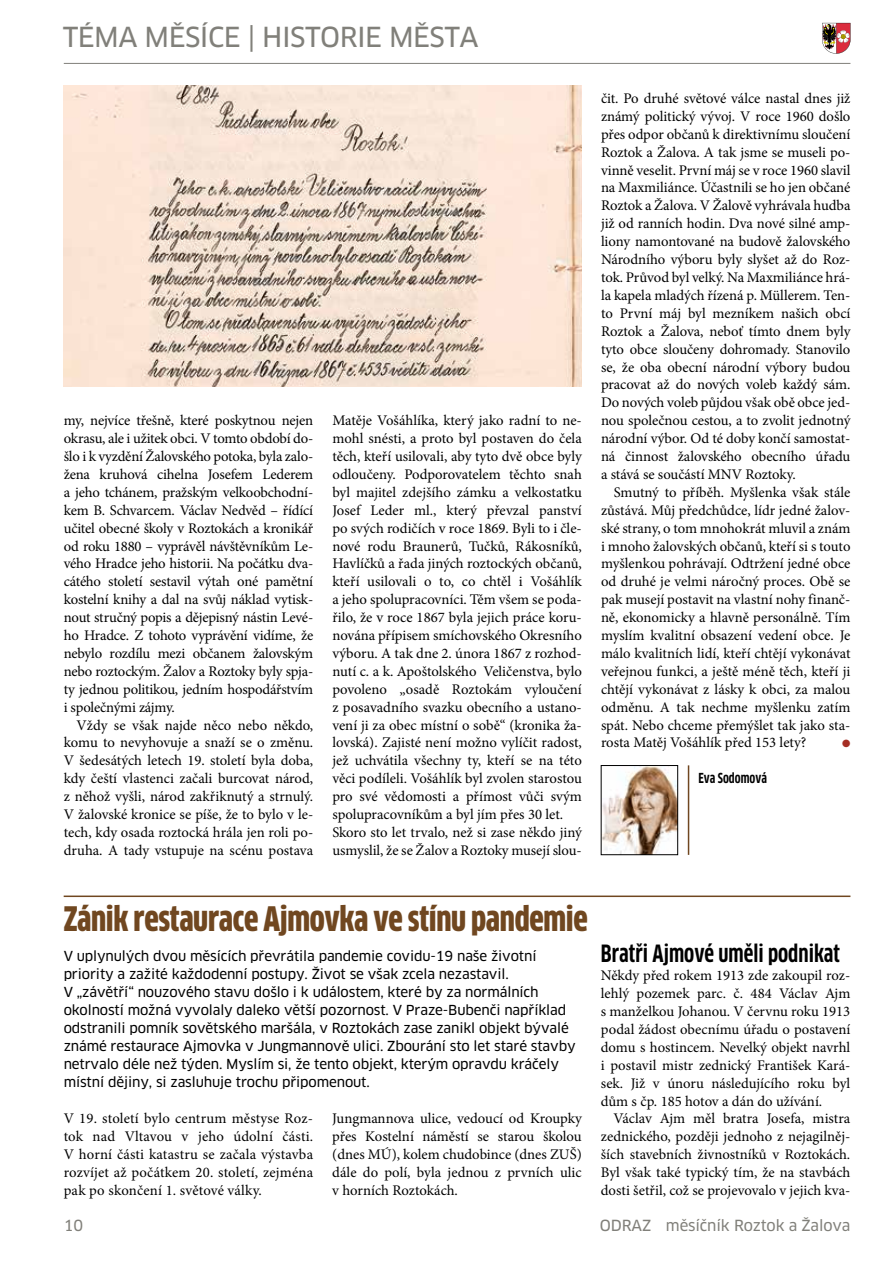
<style>
.page{position:relative;width:893px;height:1263px;background:#fff}
.page>*{position:absolute;margin:0;border:0;box-sizing:border-box;transform-origin:0 0}
.t1{font:900 33px "Clan Cond CELF";letter-spacing:-.01em;color:#704720}
.t2{font:27px "Clan CE News";letter-spacing:-.02em;color:#81807a}
.t3{font:700 23.25px "Clan Cond CELF";color:#000}
.t4{font:15px "Clan CE News";letter-spacing:-.01em;color:#81807a}
.t5{font:14.7px/17.9px "Minion Pro";color:#000;text-align:justify}
.t6{font:13.5px/18px "Clan CE News";letter-spacing:-.01em;color:#000}
.t7{font:700 13.5px "Clan Cond CELF";color:#000}
.t8{font:10.5px "Zapf Dingbats ITC";color:#a52e24}
</style>
<div class="page">
<svg style="left:822px;top:23px;width:28px;height:31px"></svg>
<hr style="left:836px;top:23px;width:1px;height:30px;background:#000">
<hr style="left:64px;top:63px;width:786px;height:1px;background:#81807a">
<hr style="left:64px;top:895px;width:786px;height:2px;background:#704720">
<img style="left:603px;top:767px;width:73px;height:86px">
<div style="left:601px;top:765px;width:77px;height:90px;border:1px solid #000"></div>
<hr style="left:688px;top:765px;width:1px;height:90px;background:#704720">
<img style="left:64px;top:85px;width:518px;height:301px">
<h2 class="t2" style="left:63px;top:20px;width:50px">témam</h2>
<h2 class="t2" style="left:169px;top:20px;width:311px">ěsíce | HISTORIE MĚSTA</h2>
<p class="t5" style="left:64px;top:412px;width:251px">my, nejvíce třešně, které poskytnou nejen okrasu, ale i užitek obci. V tomto období do&shy;šlo i k vyzdění Žalovského potoka, byla zalo&shy;žena kruhová cihelna Josefem Lederem a jeho tchánem, pražským velkoobchodní&shy;kem B. Schvarcem. Václav Nedvěd – řídící učitel obecné školy v Roztokách a kronikář od roku 1880 – vyprávěl návštěvníkům Le&shy;vého Hradce jeho historii. Na počátku dva&shy;cátého století sestavil výtah oné pamětní kostelní knihy a dal na svůj náklad vytisk&shy;nout stručný popis a dějepisný nástin Levé&shy;ho Hradce. Z tohoto vyprávění vidíme, že nebylo rozdílu mezi občanem žalovským nebo roztockým. Žalov a Roztoky byly spja&shy;ty jednou politikou, jedním hospodářstvím i společnými zájmy.</p>
<p class="t5" style="left:64px;top:716px;width:251px;text-indent:13px">Vždy se však najde něco nebo někdo, komu to nevyhovuje a snaží se o změnu.<br>V šedesátých letech 19. století byla doba, kdy čeští vlastenci začali burcovat národ, z něhož vyšli, národ zakřiknutý a strnulý.<br>V žalovské kronice se píše, že to bylo v le&shy;tech, kdy osada roztocká hrála jen roli po&shy;druha. A tady vstupuje na scénu postava</p>
<p class="t5" style="left:332px;top:412px;width:251px;text-align:left">Matěje Vošáhlíka, který jako radní to ne&shy;mohl snésti, a proto byl postaven do čela těch, kteří usilovali, aby tyto dvě obce byly odloučeny. Podporovatelem těchto snah byl majitel zdejšího zámku a velkostatku Josef Leder ml., který převzal panství po svých rodičích v roce 1869. Byli to i čle&shy;nové rodu Braunerů, Tučků, Rákosníků, Havlíčků a řada jiných roztockých občanů, kteří usilovali o to, co chtěl i Vošáhlík a jeho spolupracovníci. Těm všem se poda&shy;řilo, že v roce 1867 byla jejich práce koru&shy;nována přípisem smíchovského Okresního výboru. A tak dne 2. února 1867 z rozhod&shy;nutí c. a k. Apoštolského Veličenstva, bylo povoleno „osadě Roztokám vyloučení z posavadního svazku obecního a ustano&shy;vení ji za obec místní o sobě“ (kronika ža&shy;lovská). Zajisté není možno vylíčit radost, jež uchvátila všechny ty, kteří se na této věci podíleli. Vošáhlík byl zvolen starostou pro své vědomosti a přímost vůči svým spolupracovníkům a byl jím přes 30 let.<br>Skoro sto let trvalo, než si zase někdo jiný usmyslil, že se Žalov a Roztoky musejí slou-</p>
<p class="t5" style="left:601px;top:89px;width:251px">čit. Po druhé světové válce nastal dnes již známý politický vývoj. V roce 1960 došlo přes odpor občanů k direktivnímu sloučení Roztok a Žalova. A tak jsme se museli po&shy;vinně veselit. První máj se v roce 1960 slavil na Maxmiliánce. Účastnili se ho jen občané Roztok a Žalova. V Žalově vyhrávala hudba již od ranních hodin. Dva nové silné amp&shy;liony namontované na budově žalovského Národního výboru byly slyšet až do Roz&shy;tok. Průvod byl velký. Na Maxmiliánce hrá&shy;la kapela mladých řízená p. Müllerem. Ten&shy;to První máj byl mezníkem našich obcí Roztok a Žalova, neboť tímto dnem byly tyto obce sloučeny dohromady. Stanovilo se, že oba obecní národní výbory budou pracovat až do nových voleb každý sám.<br>Do nových voleb půjdou však obě obce jed&shy;nou společnou cestou, a to zvolit jednotný národní výbor. Od té doby končí samostat&shy;ná činnost žalovského obecního úřadu a stává se součástí MNV Roztoky.</p>
<p class="t5" style="left:601px;top:483px;width:251px;text-indent:13px">Smutný to příběh. Myšlenka však stále zůstává. Můj předchůdce, lídr jedné žalov&shy;ské strany, o tom mnohokrát mluvil a znám i mnoho žalovských občanů, kteří si s touto myšlenkou pohrávají. Odtržení jedné obce od druhé je velmi náročný proces. Obě se pak musejí postavit na vlastní nohy finanč&shy;ně, ekonomicky a hlavně personálně. Tím myslím kvalitní obsazení vedení obce. Je málo kvalitních lidí, kteří chtějí vykonávat veřejnou funkci, a ještě méně těch, kteří ji chtějí vykonávat z lásky k obci, za malou odměnu. A tak nechme myšlenku zatím spát. Nebo chceme přemýšlet tak jako sta&shy;rosta Matěj Vošáhlík před 153 lety?</p>
<p class="t8" style="left:842px;top:739px;width:10px">●</p>
<p class="t7" style="left:698px;top:770px;width:70px">Eva Sodomová</p>
<h1 class="t1" style="left:64px;top:898px;width:526px">Zánik restaurace Ajmovka ve stínu pandemie</h1>
<p class="t6" style="left:64px;top:947px;width:513px">V uplynulých dvou měsících převrátila pandemie covidu-19 naše životní priority a zažité každodenní postupy. Život se však zcela nezastavil.<br>V „závětří“ nouzového stavu došlo i k událostem, které by za normálních okolností možná vyvolaly daleko větší pozornost. V Praze-Bubenči například odstranili pomník sovětského maršála, v Roztokách zase zanikl objekt bývalé známé restaurace Ajmovka v Jungmannově ulici. Zbourání sto let staré stavby netrvalo déle než týden. Myslím si, že tento objekt, kterým opravdu kráčely místní dějiny, si zasluhuje trochu připomenout.</p>
<p class="t5" style="left:64px;top:1110px;width:251px">V 19. století bylo centrum městyse Roz&shy;tok nad Vltavou v jeho údolní části.<br>V horní části katastru se začala výstavba rozvíjet až počátkem 20. století, zejména pak po skončení 1. světové války.</p>
<p class="t5" style="left:332px;top:1110px;width:251px">Jungmannova ulice, vedoucí od Kroupky přes Kostelní náměstí se starou školou (dnes MÚ), kolem chudobince (dnes ZUŠ) dále do polí, byla jednou z prvních ulic v horních Roztokách.</p>
<h3 class="t3" style="left:601px;top:939px;width:241px">Bratři Ajmové uměli podnikat</h3>
<p class="t5" style="left:601px;top:967px;width:251px">Někdy před rokem 1913 zde zakoupil roz&shy;lehlý pozemek parc. č. 484 Václav Ajm s manželkou Johanou. V červnu roku 1913 podal žádost obecnímu úřadu o postavení domu s hostincem. Nevelký objekt navrhl i postavil mistr zednický František Kará&shy;sek. Již v únoru následujícího roku byl dům s čp. 185 hotov a dán do užívání.</p>
<p class="t5" style="left:601px;top:1110px;width:251px;text-indent:13px">Václav Ajm měl bratra Josefa, mistra zednického, později jednoho z nejagilněj&shy;ších stavebních živnostníků v Roztokách.<br>Byl však také typický tím, že na stavbách dosti šetřil, což se projevovalo v jejich kva-</p>
<p class="t4" style="left:64px;top:1216px;width:21px">10</p>
<p class="t4" style="left:600px;top:1216px;width:252px">ODRAZ měsíčník Roztok a Žalova</p>
</div>
